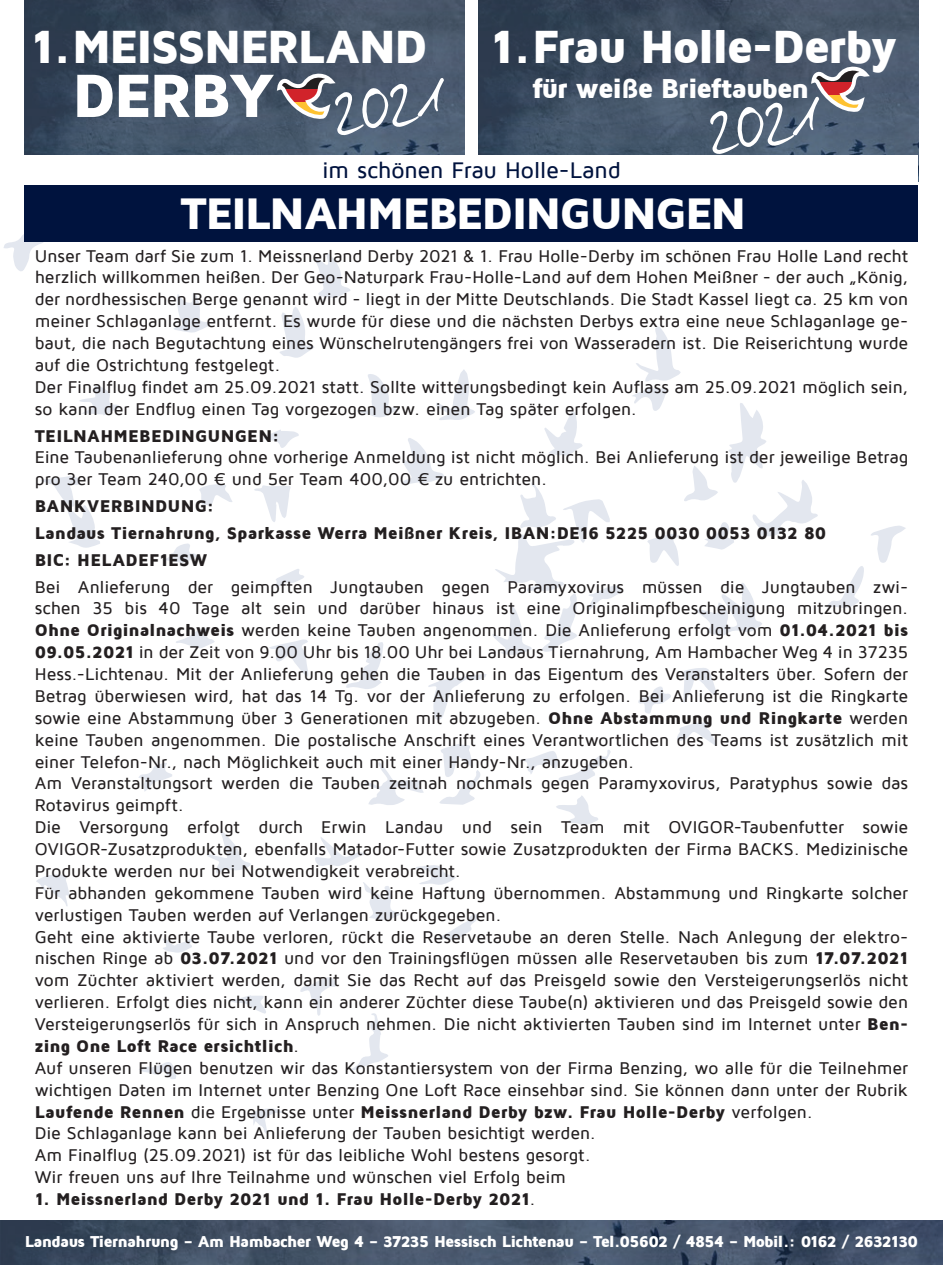
<style>
.page{position:relative;width:943px;height:1265px;background:#fff}
.page>*{position:absolute;margin:0;border:0;box-sizing:border-box;transform-origin:0 0}
.t1{font:106.05px "Darkwoman";color:#fff}
.t2{font:900 63.18px "Maven Pro";letter-spacing:-.045em;color:#fff}
.t3{font:900 47.95px "Maven Pro";letter-spacing:-.05em;color:#fff}
.t4{font:900 45.5px "Maven Pro";letter-spacing:-.045em;color:#fff}
.t5{font:900 28.18px "Maven Pro";letter-spacing:-.055em;color:#fff}
.t6{font:500 23.28px "Maven Pro";letter-spacing:-.01em;color:#00133e}
.t7{font:500 17.5px/21.9px "Maven Pro";letter-spacing:-.005em;color:#231f20}
.t8{font:900 17.5px/26.8px "Maven Pro";color:#231f20}
.t9{font:900 16.28px "Maven Pro";letter-spacing:-.055em;color:#fff}
.s1{font-weight:900}
.s2{font-weight:500}
</style>
<div class="page">
<svg style="left:695px;top:583px;width:67px;height:53px"></svg>
<svg style="left:402px;top:438px;width:42px;height:47px"></svg>
<svg style="left:280px;top:307px;width:34px;height:51px"></svg>
<svg style="left:365px;top:762px;width:59px;height:43px"></svg>
<svg style="left:3px;top:220px;width:40px;height:51px"></svg>
<svg style="left:315px;top:253px;width:35px;height:45px"></svg>
<svg style="left:436px;top:369px;width:39px;height:51px"></svg>
<svg style="left:544px;top:411px;width:38px;height:45px"></svg>
<svg style="left:174px;top:292px;width:36px;height:41px"></svg>
<svg style="left:428px;top:674px;width:58px;height:46px"></svg>
<svg style="left:357px;top:374px;width:39px;height:44px"></svg>
<svg style="left:254px;top:485px;width:37px;height:37px"></svg>
<svg style="left:346px;top:642px;width:37px;height:47px"></svg>
<svg style="left:207px;top:830px;width:44px;height:44px"></svg>
<svg style="left:269px;top:639px;width:39px;height:38px"></svg>
<svg style="left:363px;top:882px;width:37px;height:38px"></svg>
<svg style="left:350px;top:1013px;width:38px;height:58px"></svg>
<svg style="left:683px;top:668px;width:33px;height:35px"></svg>
<svg style="left:79px;top:386px;width:41px;height:29px"></svg>
<svg style="left:826px;top:566px;width:38px;height:42px"></svg>
<svg style="left:556px;top:795px;width:42px;height:30px"></svg>
<svg style="left:871px;top:526px;width:35px;height:37px"></svg>
<svg style="left:36px;top:874px;width:33px;height:32px"></svg>
<svg style="left:41px;top:476px;width:59px;height:72px"></svg>
<svg style="left:315px;top:837px;width:49px;height:29px"></svg>
<svg style="left:300px;top:977px;width:36px;height:39px"></svg>
<svg style="left:439px;top:744px;width:42px;height:61px"></svg>
<svg style="left:199px;top:484px;width:33px;height:22px"></svg>
<svg style="left:677px;top:722px;width:39px;height:24px"></svg>
<svg style="left:416px;top:865px;width:40px;height:20px"></svg>
<svg style="left:521px;top:750px;width:90px;height:31px"></svg>
<svg style="left:632px;top:327px;width:186px;height:239px"></svg>
<svg style="left:138px;top:763px;width:34px;height:28px"></svg>
<svg style="left:176px;top:628px;width:39px;height:20px"></svg>
<svg style="left:638px;top:686px;width:33px;height:28px"></svg>
<svg style="left:439px;top:914px;width:39px;height:26px"></svg>
<svg style="left:165px;top:543px;width:33px;height:20px"></svg>
<svg style="left:492px;top:482px;width:130px;height:173px"></svg>
<svg style="left:264px;top:430px;width:35px;height:18px"></svg>
<svg style="left:139px;top:1062px;width:37px;height:17px"></svg>
<svg style="left:250px;top:1108px;width:32px;height:26px"></svg>
<svg style="left:229px;top:995px;width:37px;height:19px"></svg>
<svg style="left:163px;top:938px;width:31px;height:15px"></svg>
<svg style="left:276px;top:569px;width:28px;height:19px"></svg>
<div style="left:25px;top:185px;width:893px;height:57px;background:#00133e"></div>
<img style="left:0;top:1220px;width:943px;height:45px">
<img style="left:25px;top:0;width:439px;height:155px">
<img style="left:478px;top:0;width:440px;height:155px">
<svg style="left:274px;top:71px;width:63px;height:49px"></svg>
<svg style="left:808px;top:64px;width:63px;height:49px"></svg>
<h3 class="t3" style="left:490px;top:21px;width:409px">1.Frau Holle-Derby</h3>
<h3 class="t5" style="left:531px;top:73px;width:279px">für weiße Brieftauben</h3>
<h1 class="t1" style="left:698px;top:58px;width:115px;rotate:-9deg">2021</h1>
<h3 class="t6" style="left:322px;top:158px;width:300px">im schönen Frau Holle-Land</h3>
<h3 class="t3" style="left:30px;top:21px;width:399px">1.MEISSNERLAND</h3>
<h2 class="t2" style="left:72px;top:62px;width:204px">DERBY</h2>
<h1 class="t1" style="left:323px;top:39px;width:115px;rotate:-9deg">2021</h1>
<h3 class="t4" style="left:180px;top:189px;width:567px">TEILNAHMEBEDINGUNGEN</h3>
<p class="t7" style="left:35px;top:245px;width:875px">Unser Team darf Sie zum 1. Meissnerland Derby 2021 &amp; 1. Frau Holle-Derby im schönen Frau Holle Land recht herzlich willkommen heißen. Der Geo-Naturpark Frau-Holle-Land auf dem Hohen Meißner - der auch „König, der nordhessischen Berge genannt wird - liegt in der Mitte Deutschlands. Die Stadt Kassel liegt ca. 25 km von meiner Schlaganlage entfernt. Es wurde für diese und die nächsten Derbys extra eine neue Schlaganlage ge&shy;baut, die nach Begutachtung eines Wünschelrutengängers frei von Wasseradern ist. Die Reiserichtung wurde auf die Ostrichtung festgelegt.<br>Der Finalflug findet am 25.09.2021 statt. Sollte witterungsbedingt kein Auflass am 25.09.2021 möglich sein, so kann der Endflug einen Tag vorgezogen bzw. einen Tag später erfolgen.</p>
<p class="t8" style="left:35px;top:422px;width:246px">TEILNAHMEBEDINGUNGEN:</p>
<p class="t7" style="left:35px;top:447px;width:875px">Eine Taubenanlieferung ohne vorherige Anmeldung ist nicht möglich. Bei Anlieferung ist der jeweilige Betrag pro 3er Team 240,00 € und 5er Team 400,00 € zu entrichten.</p>
<p class="t8" style="left:35px;top:493px;width:793px">BANKVERBINDUNG:<br>Landaus Tiernahrung, Sparkasse Werra Meißner Kreis, IBAN:DE16 5225 0030 0053 0132 80<br>BIC: HELADEF1ESW</p>
<p class="t7" style="left:35px;top:576px;width:875px">Bei Anlieferung der geimpften Jungtauben gegen Paramyxovirus müssen die Jungtauben zwi&shy;schen 35 bis 40 Tage alt sein und darüber hinaus ist eine Originalimpfbescheinigung mitzubringen.<br><span class="s1">Ohne Originalnachweis</span> werden keine Tauben angenommen. Die Anlieferung erfolgt vom <span class="s1">01.04.2021 bis 09.05.2021</span> in der Zeit von 9.00 Uhr bis 18.00 Uhr bei Landaus Tiernahrung, Am Hambacher Weg 4 in 37235<br>Hess.-Lichtenau. Mit der Anlieferung gehen die Tauben in das Eigentum des Veranstalters über. Sofern der Betrag überwiesen wird, hat das 14 Tg. vor der Anlieferung zu erfolgen. Bei Anlieferung ist die Ringkarte sowie eine Abstammung über 3 Generationen mit abzugeben. <span class="s1">Ohne Abstammung und Ringkarte</span> werden keine Tauben angenommen. Die postalische Anschrift eines Verantwortlichen des Teams ist zusätzlich mit einer Telefon-Nr., nach Möglichkeit auch mit einer Handy-Nr., anzugeben.<br>Am Veranstaltungsort werden die Tauben zeitnah nochmals gegen Paramyxovirus, Paratyphus sowie das Rotavirus geimpft.<br>Die Versorgung erfolgt durch Erwin Landau und sein Team mit OVIGOR-Taubenfutter sowie OVIGOR-Zusatzprodukten, ebenfalls Matador-Futter sowie Zusatzprodukten der Firma BACKS. Medizinische Produkte werden nur bei Notwendigkeit verabreicht.<br>Für abhanden gekommene Tauben wird keine Haftung übernommen. Abstammung und Ringkarte solcher verlustigen Tauben werden auf Verlangen zurückgegeben.<br>Geht eine aktivierte Taube verloren, rückt die Reservetaube an deren Stelle. Nach Anlegung der elektro&shy;nischen Ringe ab <span class="s1">03.07.2021</span> und vor den Trainingsflügen müssen alle Reservetauben bis zum <span class="s1">17.07.2021 </span>vom Züchter aktiviert werden, damit Sie das Recht auf das Preisgeld sowie den Versteigerungserlös nicht verlieren. Erfolgt dies nicht, kann ein anderer Züchter diese Taube(n) aktivieren und das Preisgeld sowie den Versteigerungserlös für sich in Anspruch nehmen. Die nicht aktivierten Tauben sind im Internet unter <span class="s1">Ben&shy;zing One Loft Race ersichtlich</span>.<br>Auf unseren Flügen benutzen wir das Konstantiersystem von der Firma Benzing, wo alle für die Teilnehmer wichtigen Daten im Internet unter Benzing One Loft Race einsehbar sind. Sie können dann unter der Rubrik <span class="s1">Laufende Rennen</span> die Ergebnisse unter <span class="s1">Meissnerland Derby bzw. Frau Holle-Derby</span> verfolgen.<br>Die Schlaganlage kann bei Anlieferung der Tauben besichtigt werden.<br>Am Finalflug (25.09.2021) ist für das leibliche Wohl bestens gesorgt.<br>Wir freuen uns auf Ihre Teilnahme und wünschen viel Erfolg beim</p>
<p class="t8" style="left:35px;top:1186px;width:502px">1. Meissnerland Derby 2021 und 1. Frau Holle-Derby 2021<span class="s2">.</span></p>
<p class="t9" style="left:25px;top:1233px;width:894px">Landaus Tiernahrung – Am Hambacher Weg 4 – 37235 Hessisch Lichtenau – Tel.05602 / 4854 – Mobil.: 0162 / 2632130</p>
</div>
